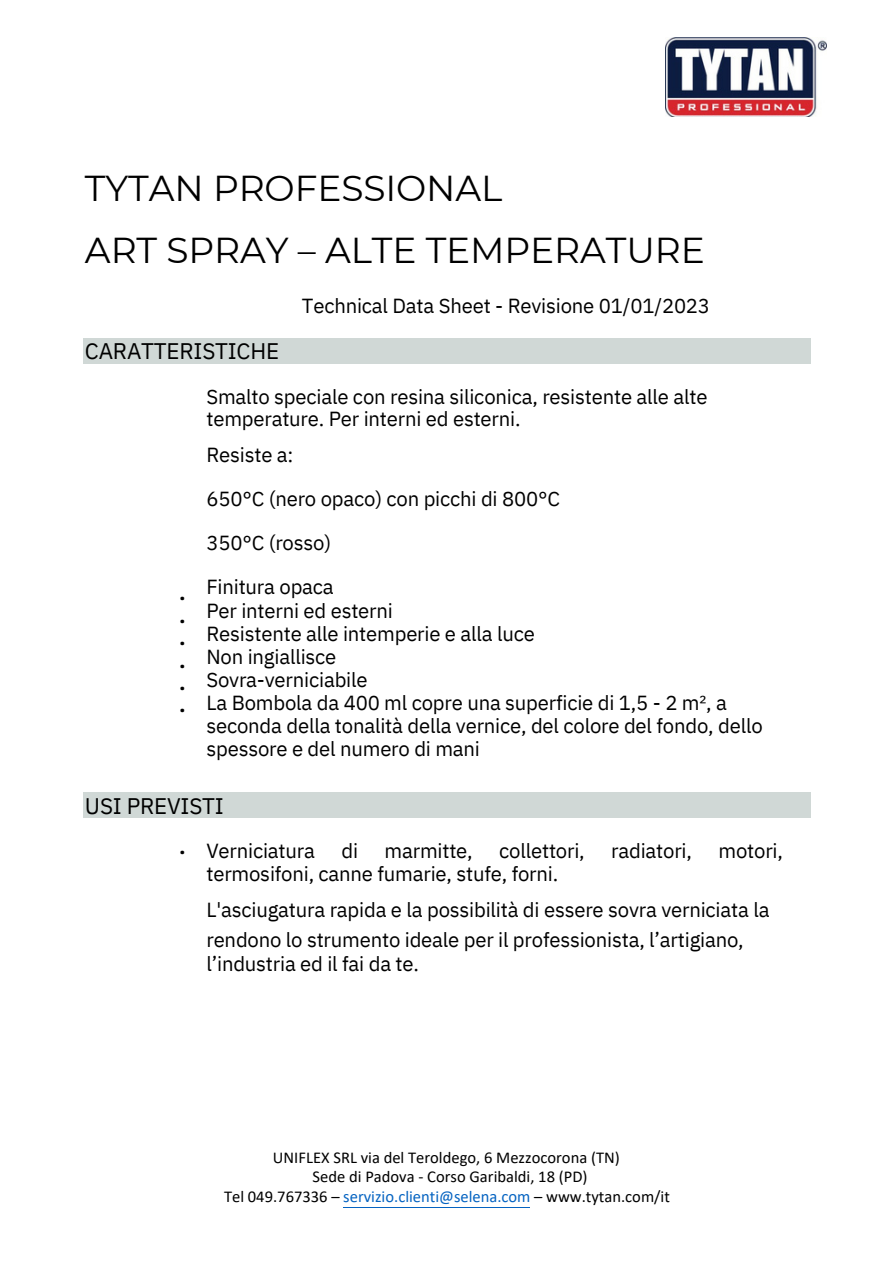
<style>
.page{position:relative;width:893px;height:1264px;background:#fff}
.page>*{position:absolute;margin:0;border:0;box-sizing:border-box;transform-origin:0 0}
.t1{font:36px "Montserrat";letter-spacing:-.005em;color:#000}
.t2{font:22.5px "IBM Plex Sans";letter-spacing:-.01em;color:#000}
.t3{font:20.25px/22.5px "IBM Plex Sans";letter-spacing:-.01em;color:#000}
.t4{font:16.5px "Calibri";color:#000}
.t5{font:15px/22.5px "IBM Plex Sans";color:#000;text-align:justify}
.s1{color:#0563c1}
</style>
<div class="page">
<img style="left:665px;top:37px;width:161px;height:80px">
<div style="left:83px;top:337px;width:727px;height:26px;background:#d0d8d6"></div>
<div style="left:83px;top:792px;width:727px;height:26px;background:#d0d8d6"></div>
<hr style="left:343px;top:1206px;width:186px;height:1px;background:#0563c1">
<p class="t1" style="left:85px;top:166px;width:419px">TYTAN PROFESSIONAL</p>
<p class="t1" style="left:85px;top:228px;width:621px">ART SPRAY – ALTE TEMPERATURE</p>
<p class="t2" style="left:85px;top:336px;width:196px">CARATTERISTICHE</p>
<p class="t3" style="left:302px;top:294px;width:409px">Technical Data Sheet - Revisione 01/01/2023</p>
<p class="t5" style="left:179px;top:586px;width:7px">• • • • • •</p>
<p class="t3" style="left:206px;top:385px;width:502px">Smalto speciale con resina siliconica, resistente alle alte temperature. Per interni ed esterni.</p>
<p class="t3" style="left:206px;top:443px;width:89px">Resiste a:</p>
<p class="t3" style="left:206px;top:487px;width:355px">650°C (nero opaco) con picchi di 800°C</p>
<p class="t3" style="left:206px;top:531px;width:126px">350°C (rosso)</p>
<p class="t3" style="left:206px;top:575px;width:129px">Finitura opaca</p>
<p class="t3" style="left:206px;top:598px;width:188px">Per interni ed esterni</p>
<p class="t3" style="left:206px;top:622px;width:330px">Resistente alle intemperie e alla luce</p>
<p class="t3" style="left:206px;top:645px;width:131px">Non ingiallisce</p>
<p class="t3" style="left:206px;top:668px;width:163px">Sovra-verniciabile</p>
<p class="t3" style="left:206px;top:691px;width:522px">La Bombola da 400 ml copre una superficie di 1,5 - 2 m², a</p>
<p class="t3" style="left:206px;top:714px;width:557px">seconda della tonalità della vernice, del colore del fondo, dello</p>
<p class="t3" style="left:206px;top:737px;width:275px">spessore e del numero di mani</p>
<p class="t2" style="left:85px;top:790px;width:140px">USI PREVISTI</p>
<p class="t5" style="left:179px;top:840px;width:7px">•</p>
<p class="t3" style="left:206px;top:839px;width:110px">Verniciatura</p>
<p class="t3" style="left:341px;top:839px;width:18px">di</p>
<p class="t3" style="left:384px;top:839px;width:90px">marmitte,</p>
<p class="t3" style="left:499px;top:839px;width:87px">collettori,</p>
<p class="t3" style="left:611px;top:839px;width:82px">radiatori,</p>
<p class="t3" style="left:718px;top:839px;width:66px">motori,</p>
<p class="t3" style="left:206px;top:862px;width:353px">termosifoni, canne fumarie, stufe, forni.</p>
<p class="t3" style="left:206px;top:898px;width:564px">L'asciugatura rapida e la possibilità di essere sovra verniciata la</p>
<p class="t3" style="left:206px;top:928px;width:539px">rendono lo strumento ideale per il professionista, l’artigiano,</p>
<p class="t3" style="left:206px;top:951px;width:214px">l’industria ed il fai da te.</p>
<p class="t4" style="left:273px;top:1150px;width:348px">UNIFLEX SRL via del Teroldego, 6 Mezzocorona (TN)</p>
<p class="t4" style="left:312px;top:1170px;width:276px">Sede di Padova - Corso Garibaldi, 18 (PD)</p>
<p class="t4" style="left:224px;top:1189px;width:447px">Tel 049.767336 – <span class="s1">servizio.clienti@selena.com</span> – www.tytan.com/it</p>
</div>
